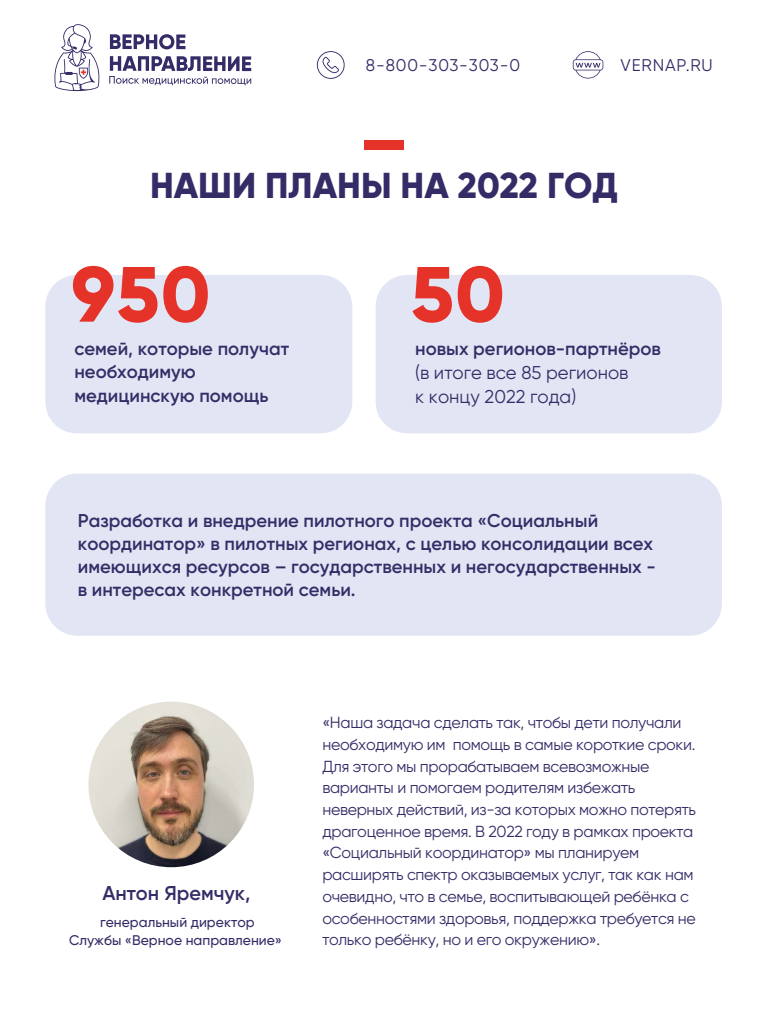
<style>
.page{position:relative;width:768px;height:1024px;background:#fff}
.page>*{position:absolute;margin:0;border:0;box-sizing:border-box;transform-origin:0 0}
.t1{font:800 78.1px "Gilroy";color:#e6332a}
.t2{font:800 36px "Gilroy";color:#342c67}
.t3{font:600 20px "Gilroy";color:#332d67}
.t4{font:600 18.5px/23.2px "Gilroy";color:#332d67}
.t5{font:18.5px/24.1px "Gilroy";color:#332d67}
.t6{font:16.9px "Gilroy";letter-spacing:.05em;color:#332d67}
.t7{font:16px/21.7px "Gilroy";letter-spacing:-.02em;color:#332d67}
.t8{font:500 14px/17.9px "Gilroy";color:#332d67;text-align:center}
</style>
<div class="page">
<div style="left:45px;top:275px;width:307px;height:158px;background:#e2e6f4;border-radius:31px"></div>
<div style="left:376px;top:275px;width:346px;height:158px;background:#e2e6f4;border-radius:31px"></div>
<div style="left:45px;top:474px;width:677px;height:162px;background:#e2e6f4;border-radius:32px"></div>
<img style="left:88px;top:702px;width:166px;height:165px;border-radius:83px">
<div style="left:364px;top:140px;width:40px;height:9px;background:#e6332a"></div>
<svg style="left:54px;top:24px;width:46px;height:67px"></svg>
<svg style="left:110px;top:34px;width:76px;height:15px"></svg>
<svg style="left:109px;top:56px;width:142px;height:29px"></svg>
<svg style="left:573px;top:51px;width:30px;height:28px"></svg>
<svg style="left:317px;top:51px;width:28px;height:28px"></svg>
<p class="t6" style="left:366px;top:54px;width:156px">8-800-303-303-0</p>
<p class="t6" style="left:621px;top:54px;width:94px">VERNAP.RU</p>
<h2 class="t2" style="left:150px;top:163px;width:469px">НАШИ ПЛАНЫ НА 2022 ГОД</h2>
<h1 class="t1" style="left:71px;top:245px;width:140px">950</h1>
<p class="t4" style="left:74px;top:337px;width:216px">семей, которые получат необходимую медицинскую помощь</p>
<h1 class="t1" style="left:411px;top:245px;width:95px">50</h1>
<p class="t4" style="left:415px;top:337px;width:247px">новых регионов-партнёров</p>
<p class="t5" style="left:415px;top:361px;width:215px">(в итоге все 85 регионов к концу 2022 года)</p>
<p class="t4" style="left:78px;top:508px;width:580px">Разработка и внедрение пилотного проекта «Социальный координатор» в пилотных регионах, с целью консолидации всех имеющихся ресурсов – государственных и негосударственных - в интересах конкретной семьи.</p>
<p class="t3" style="left:102px;top:881px;width:150px">Антон Яремчук,</p>
<p class="t8" style="left:69px;top:913px;width:215px">генеральный директор<br>Службы «Верное направление»</p>
<p class="t7" style="left:322px;top:712px;width:375px">«Наша задача сделать так, чтобы дети получали необходимую им помощь в самые короткие сроки.<br>Для этого мы прорабатываем всевозможные варианты и помогаем родителям избежать неверных действий, из-за которых можно потерять драгоценное время. В 2022 году в рамках проекта «Социальный координатор» мы планируем расширять спектр оказываемых услуг, так как нам очевидно, что в семье, воспитывающей ребёнка с особенностями здоровья, поддержка требуется не только ребёнку, но и его окружению».</p>
</div>
